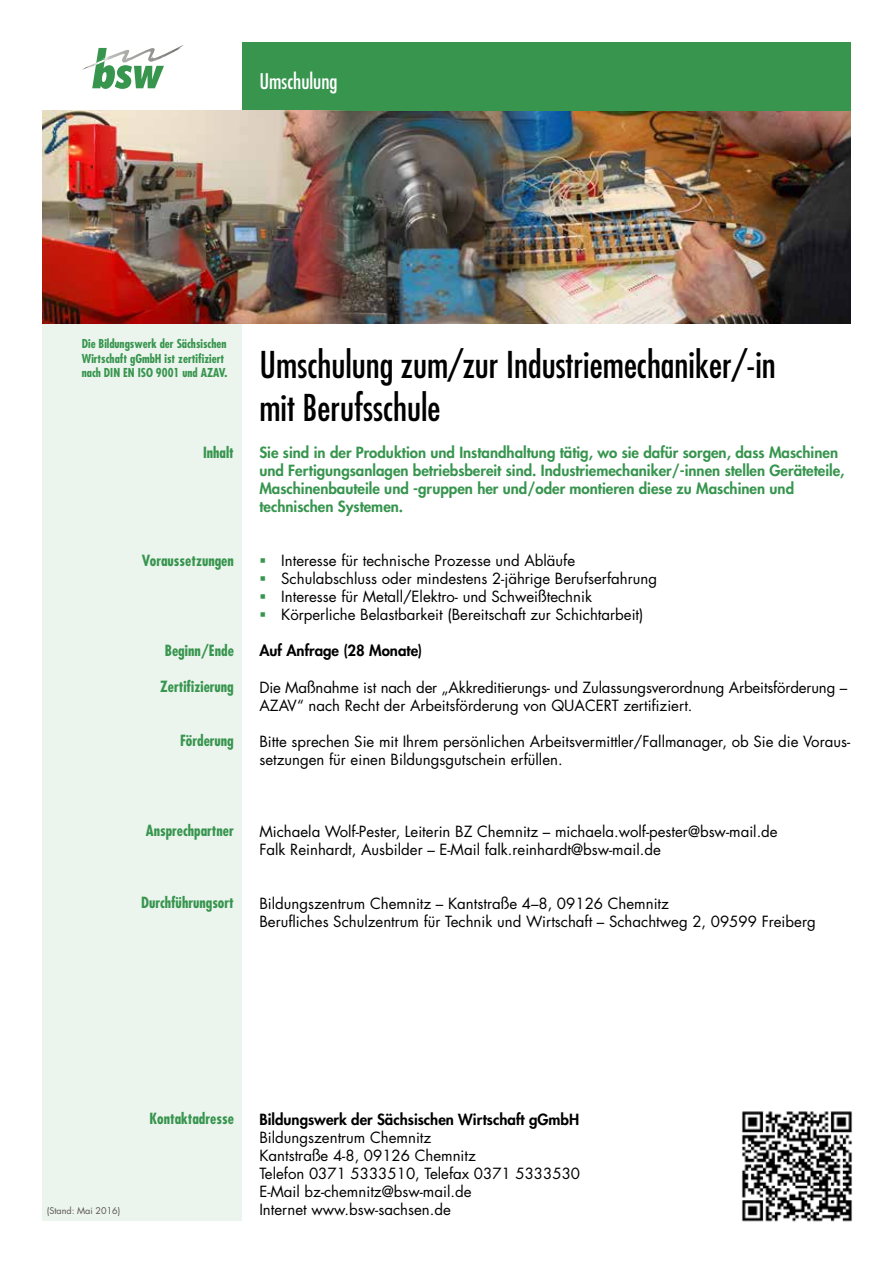
<style>
.page{position:relative;width:893px;height:1263px;background:#fff}
.page>*{position:absolute;margin:0;border:0;box-sizing:border-box;transform-origin:0 0}
.t1{font:condensed 36px/43.2px "Futura LT";color:#000}
.t2{font:condensed 21px "Futura LT";color:#fff}
.t3{font:15px/18px "Futura LT";color:#000}
.t4{font:800 15px/18px "Futura LT";color:#37954e}
.t5{font:700 condensed 15px "Futura LT";color:#37954e}
.t6{font:800 15px "Futura LT";color:#000}
.t7{font:700 condensed 12px/14.4px "Futura LT";color:#37954e}
.t8{font:9px "Futura LT";color:#57544b}
.s1{color:#37954e}
</style>
<div class="page">
<div style="left:43px;top:111px;width:199px;height:1109px;background:#ebf4ed"></div>
<img style="left:351px;top:111px;width:499px;height:212px">
<svg style="left:82px;top:45px;width:102px;height:44px"></svg>
<div style="left:242px;top:43px;width:608px;height:68px;background:#37954e"></div>
<img style="left:43px;top:111px;width:308px;height:212px">
<img style="left:742px;top:1111px;width:110px;height:111px">
<h2 class="t2" style="left:259px;top:68px;width:80px">Umschulung</h2>
<p class="t7" style="left:82px;top:337px;width:147px">Die Bildungswerk der Sächsischen<br>Wirtschaft gGmbH ist zertifiziert nach DIN EN ISO 9001 und AZAV.</p>
<p class="t5" style="left:203px;top:443px;width:32px">Inhalt</p>
<p class="t5" style="left:142px;top:551px;width:94px">Voraussetzungen</p>
<p class="t5" style="left:165px;top:641px;width:70px">Beginn/Ende</p>
<p class="t5" style="left:160px;top:677px;width:75px">Zertifizierung</p>
<p class="t5" style="left:180px;top:731px;width:55px">Förderung</p>
<p class="t5" style="left:146px;top:821px;width:90px">Ansprechpartner</p>
<p class="t5" style="left:141px;top:893px;width:94px">Durchführungsort</p>
<h1 class="t1" style="left:259px;top:342px;width:518px">Umschulung zum/zur Industriemechaniker/-in mit Berufsschule</h1>
<p class="t4" style="left:259px;top:444px;width:587px">Sie sind in der Produktion und Instandhaltung tätig, wo sie dafür sorgen, dass Maschinen und Fertigungsanlagen betriebsbereit sind. Industriemechaniker/-innen stellen Geräteteile, Maschinenbauteile und -gruppen her und/oder montieren diese zu Maschinen und technischen Systemen.</p>
<p class="t3" style="left:259px;top:552px;width:317px"><span class="s1">▪</span> Interesse für technische Prozesse und Abläufe</p>
<p class="t3" style="left:259px;top:570px;width:399px"><span class="s1">▪</span> Schulabschluss oder mindestens 2-jährige Berufserfahrung</p>
<p class="t3" style="left:259px;top:588px;width:334px"><span class="s1">▪</span> Interesse für Metall/Elektro- und Schweißtechnik</p>
<p class="t3" style="left:259px;top:606px;width:386px"><span class="s1">▪</span> Körperliche Belastbarkeit (Bereitschaft zur Schichtarbeit)</p>
<p class="t6" style="left:259px;top:641px;width:164px">Auf Anfrage (28 Monate)</p>
<p class="t3" style="left:259px;top:678px;width:589px">Die Maßnahme ist nach der „Akkreditierungs- und Zulassungsverordnung Arbeitsförderung –<br>AZAV“ nach Recht der Arbeitsförderung von QUACERT zertifiziert.</p>
<p class="t3" style="left:259px;top:732px;width:592px">Bitte sprechen Sie mit Ihrem persönlichen Arbeitsvermittler/Fallmanager, ob Sie die Voraus&shy;setzungen für einen Bildungsgutschein erfüllen.</p>
<p class="t3" style="left:259px;top:822px;width:520px">Michaela Wolf-Pester, Leiterin BZ Chemnitz – michaela.wolf-pester@bsw-mail.de<br>Falk Reinhardt, Ausbilder – E-Mail falk.reinhardt@bsw-mail.de</p>
<p class="t3" style="left:259px;top:894px;width:558px">Bildungszentrum Chemnitz – Kantstraße 4–8, 09126 Chemnitz<br>Berufliches Schulzentrum für Technik und Wirtschaft – Schachtweg 2, 09599 Freiberg</p>
<p class="t8" style="left:47px;top:1204px;width:75px">(Stand: Mai 2016)</p>
<p class="t5" style="left:150px;top:1109px;width:86px">Kontaktadresse</p>
<p class="t6" style="left:259px;top:1109px;width:321px">Bildungswerk der Sächsischen Wirtschaft gGmbH</p>
<p class="t3" style="left:259px;top:1128px;width:322px">Bildungszentrum Chemnitz<br>Kantstraße 4-8, 09126 Chemnitz<br>Telefon 0371 5333510, Telefax 0371 5333530<br>E-Mail bz-chemnitz@bsw-mail.de<br>Internet www.bsw-sachsen.de</p>
</div>
